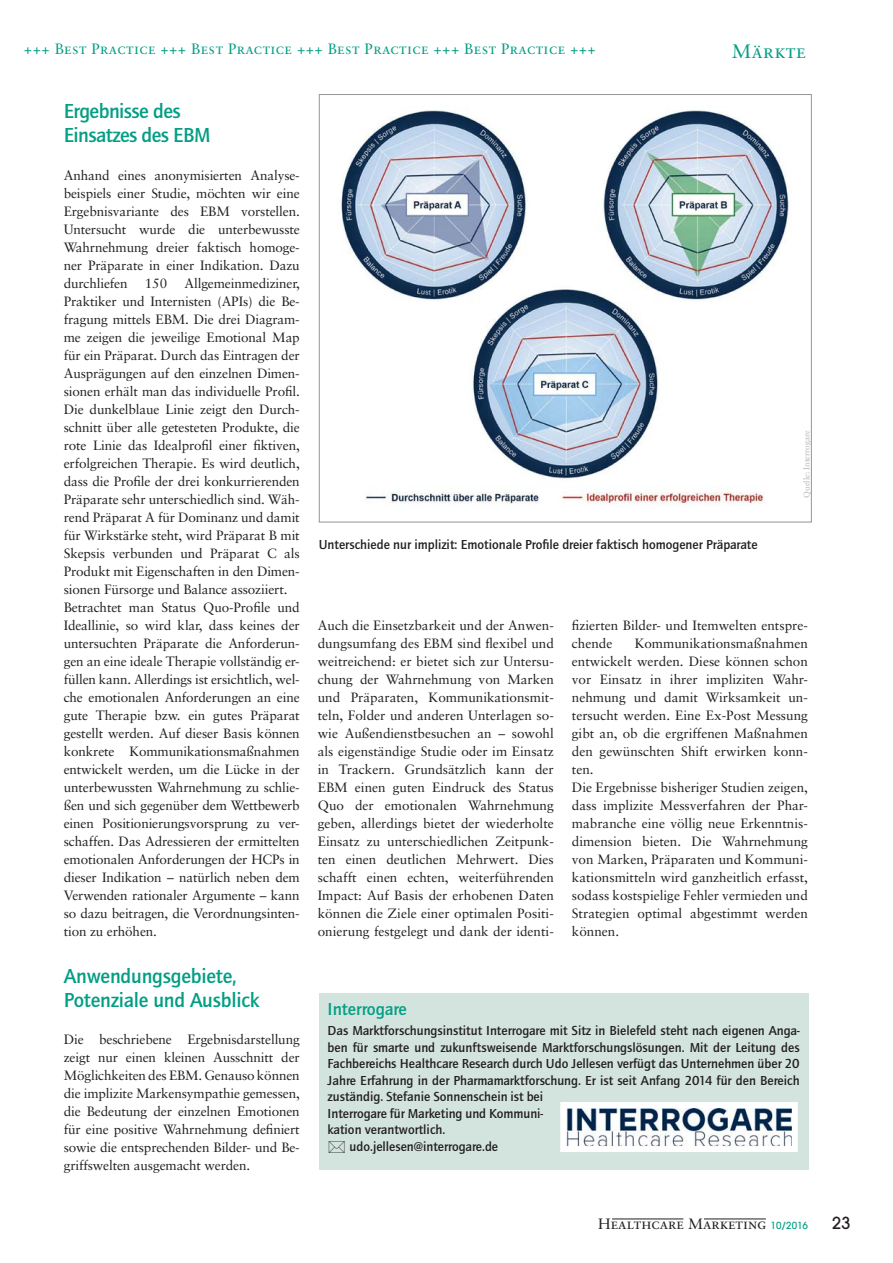
<style>
.page{position:relative;width:893px;height:1263px;background:#fff}
.page>*{position:absolute;margin:0;border:0;box-sizing:border-box;transform-origin:0 0}
.t1{font:500 21px/24px "Quay Sans ITC Std";letter-spacing:-.01em;color:#039e84}
.t2{font:19.5px "Sabon Roman SC";letter-spacing:.025em;color:#039e84}
.t3{font:500 18px "Quay Sans ITC Std";color:#039e84}
.t4{font:500 16.5px "Avant Garde";color:#231f20}
.t5{font:15px "Sabon Roman SC";letter-spacing:.025em;color:#039e84}
.t6{font:15px "Sabon Roman SC";color:#231f20}
.t7{font:13.5px/18px "Sabon";letter-spacing:-.01em;color:#231f20;text-align:justify}
.t8{font:500 13.5px "Quay Sans ITC Std";color:#231f20}
.t9{font:8.25px "Sabon";color:#b2b4b6}
.s1{font-family:"Avant Garde";font-weight:500;font-size:9.75px;color:#039e84}
</style>
<div class="page">
<hr style="left:612px;top:1219px;width:71px;height:1px;background:#231f20">
<hr style="left:704px;top:1219px;width:62px;height:1px;background:#231f20">
<img style="left:341px;top:109px;width:448px;height:398px">
<div style="left:319px;top:993px;width:489px;height:176px;background:#d3e4de"></div>
<svg style="left:560px;top:1102px;width:238px;height:50px;background:#bec6cf"></svg>
<p class="t5" style="left:24px;top:43px;width:573px">+++ Best Practice +++ Best Practice +++ Best Practice +++ Best Practice +++</p>
<h2 class="t2" style="left:732px;top:43px;width:75px">Märkte</h2>
<h1 class="t1" style="left:64px;top:100px;width:148px">Ergebnisse des<br>Einsatzes des EBM</h1>
<p class="t7" style="left:64px;top:168px;width:238px">Anhand eines anonymisierten Analyse&shy;beispiels einer Studie, möchten wir eine Ergebnisvariante des EBM vorstellen.<br>Untersucht wurde die unterbewusste Wahrnehmung dreier faktisch homoge&shy;ner Präparate in einer Indikation. Dazu durchliefen</p>
<p class="t7" style="left:64px;top:275px;width:238px;text-align:left;text-indent:121px">Allgemeinmediziner, Praktiker und Internisten (APIs) die Be&shy;fragung mittels EBM. Die drei Diagram&shy;me zeigen die jeweilige Emotional Map für ein Präparat. Durch das Eintragen der Ausprägungen auf den einzelnen Dimen&shy;sionen erhält man das individuelle Profil.<br>Die dunkelblaue Linie zeigt den Durch&shy;schnitt über alle getesteten Produkte, die rote Linie das Idealprofil einer fiktiven, erfolgreichen Therapie. Es wird deutlich, dass die Profile der drei konkurrierenden Präparate sehr unterschiedlich sind. Wäh&shy;rend Präparat A für Dominanz und damit für Wirkstärke steht, wird Präparat B mit Skepsis verbunden und Präparat C als Produkt mit Eigenschaften in den Dimen&shy;sionen Fürsorge und Balance assoziiert.<br>Betrachtet man Status Quo-Profile und Ideallinie, so wird klar, dass keines der untersuchten Präparate die Anforderun&shy;gen an eine ideale Therapie vollständig er&shy;füllen kann. Allerdings ist ersichtlich, wel&shy;che emotionalen Anforderungen an eine gute Therapie bzw. ein gutes Präparat gestellt werden. Auf dieser Basis können konkrete Kommunikationsmaßnahmen entwickelt werden, um die Lücke in der unterbewussten Wahrnehmung zu schlie&shy;ßen und sich gegenüber dem Wettbewerb einen Positionierungsvorsprung zu ver&shy;schaffen. Das Adressieren der ermittelten emotionalen Anforderungen der HCPs in dieser Indikation – natürlich neben dem Verwenden rationaler Argumente – kann so dazu beitragen, die Verordnungsinten&shy;tion zu erhöhen.</p>
<h1 class="t1" style="left:64px;top:966px;width:197px">Anwendungsgebiete,<br>Potenziale und Ausblick</h1>
<p class="t7" style="left:64px;top:1032px;width:238px">Die beschriebene Ergebnisdarstellung zeigt nur einen kleinen Ausschnitt der Möglichkeiten des EBM. Genauso können die implizite Markensympathie gemessen, die Bedeutung der einzelnen Emotionen für eine positive Wahrnehmung definiert sowie die entsprechenden Bilder- und Be&shy;griffswelten ausgemacht werden.</p>
<p class="t7" style="left:145px;top:275px;width:24px">150</p>
<p class="t8" style="left:319px;top:539px;width:440px">Unterschiede nur implizit: Emotionale Profile dreier faktisch homogener Präparate</p>
<p class="t9" style="left:803px;top:498px;width:69px;rotate:-90deg">Quelle: Interrogare</p>
<p class="t7" style="left:318px;top:617px;width:238px">Auch die Einsetzbarkeit und der Anwen&shy;dungsumfang des EBM sind flexibel und weitreichend: er bietet sich zur Untersu&shy;chung der Wahrnehmung von Marken und Präparaten, Kommunikationsmit&shy;teln, Folder und anderen Unterlagen so&shy;wie Außendienstbesuchen an – sowohl als eigenständige Studie oder im Einsatz in Trackern. Grundsätzlich kann der EBM einen guten Eindruck des Status Quo der emotionalen Wahrnehmung geben, allerdings bietet der wiederholte Einsatz zu unterschiedlichen Zeitpunk&shy;ten einen deutlichen Mehrwert. Dies schafft einen echten, weiterführenden Impact: Auf Basis der erhobenen Daten können die Ziele einer optimalen Positi&shy;onierung festgelegt und dank der identi-</p>
<p class="t7" style="left:572px;top:617px;width:238px">fizierten Bilder- und Itemwelten entspre&shy;chende</p>
<p class="t7" style="left:572px;top:635px;width:238px;text-align:left;text-indent:63px">Kommunikationsmaßnahmen entwickelt werden. Diese können schon vor Einsatz in ihrer impliziten Wahr&shy;nehmung und damit Wirksamkeit un&shy;tersucht werden. Eine Ex-Post Messung gibt an, ob die ergriffenen Maßnahmen den gewünschten Shift erwirken konn&shy;ten.<br>Die Ergebnisse bisheriger Studien zeigen, dass implizite Messverfahren der Phar&shy;mabranche eine völlig neue Erkenntnis&shy;dimension bieten. Die Wahrnehmung von Marken, Präparaten und Kommuni&shy;kationsmitteln wird ganzheitlich erfasst, sodass kostspielige Fehler vermieden und Strategien optimal abgestimmt werden können.</p>
<h3 class="t3" style="left:328px;top:1002px;width:81px">Interrogare</h3>
<p class="t8" style="left:328px;top:1026px;width:473px">Das Marktforschungsinstitut Interrogare mit Sitz in Bielefeld steht nach eigenen Anga-</p>
<p class="t8" style="left:328px;top:1042px;width:473px">ben für smarte und zukunftsweisende Marktforschungslösungen. Mit der Leitung des</p>
<p class="t8" style="left:328px;top:1059px;width:474px">Fachbereichs Healthcare Research durch Udo Jellesen verfügt das Unternehmen über 20</p>
<p class="t8" style="left:328px;top:1075px;width:473px">Jahre Erfahrung in der Pharmamarktforschung. Er ist seit Anfang 2014 für den Bereich</p>
<p class="t8" style="left:328px;top:1092px;width:217px">zuständig. Stefanie Sonnenschein ist bei</p>
<p class="t8" style="left:328px;top:1108px;width:217px">Interrogare für Marketing und Kommuni-</p>
<p class="t8" style="left:328px;top:1125px;width:119px">kation verantwortlich.</p>
<p class="t8" style="left:350px;top:1141px;width:150px">udo.jellesen@interrogare.de</p>
<p class="t6" style="left:598px;top:1217px;width:211px">Healthcare Marketing <span class="s1">10/2016</span></p>
<p class="t4" style="left:832px;top:1217px;width:20px">23</p>
</div>
